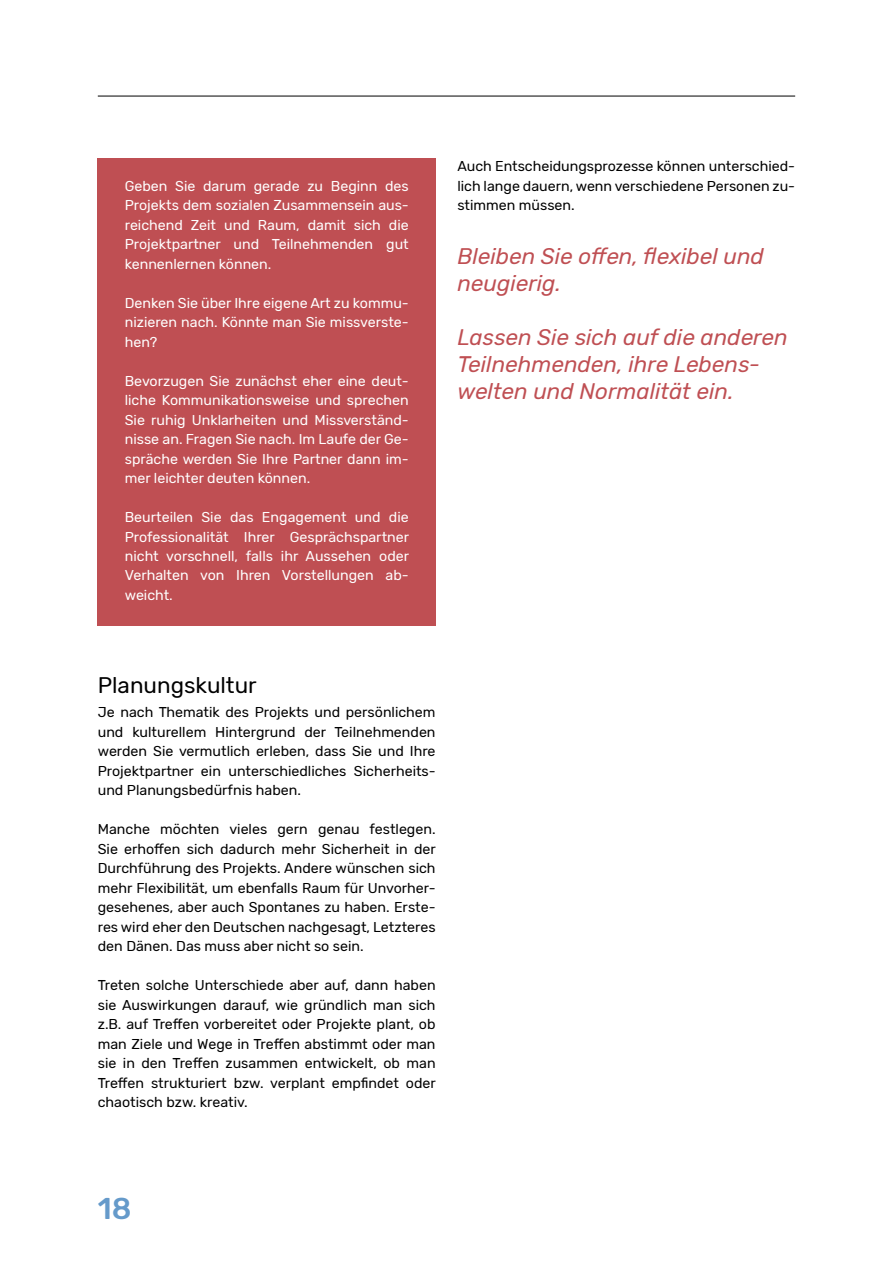
<style>
.page{position:relative;width:893px;height:1263px;background:#fff}
.page>*{position:absolute;margin:0;border:0;box-sizing:border-box;transform-origin:0 0}
.t1{font:500 30px "Rubik";color:#659aca}
.t2{font:italic 22.5px/27px "Rubik";color:#bf4f53}
.t3{font:22.5px "Rubik";color:#000}
.t4{font:14.25px/19.5px "Rubik";color:#000;text-align:justify}
.t5{font:14.25px/19.5px "Rubik";color:#fff;text-align:justify}
</style>
<div class="page">
<hr style="left:98px;top:96px;width:697px;height:1px;background:#000">
<div style="left:98px;top:158px;width:338px;height:467px;background:#bf4f53"></div>
<p class="t5" style="left:125px;top:176px;width:286px">Geben Sie darum gerade zu Beginn des Projekts dem sozialen Zusammensein aus&shy;reichend Zeit und Raum, damit sich die Projektpartner und Teilnehmenden gut kennenlernen können.</p>
<p class="t5" style="left:125px;top:293px;width:285px">Denken Sie über Ihre eigene Art zu kommu&shy;nizieren nach. Könnte man Sie missverste&shy;hen?</p>
<p class="t5" style="left:125px;top:371px;width:286px">Bevorzugen Sie zunächst eher eine deut&shy;liche Kommunikationsweise und sprechen Sie ruhig Unklarheiten und Missverständ&shy;nisse an. Fragen Sie nach. Im Laufe der Ge&shy;spräche werden Sie Ihre Partner dann im&shy;mer leichter deuten können.</p>
<p class="t5" style="left:125px;top:508px;width:286px">Beurteilen Sie das Engagement und die Professionalität Ihrer Gesprächspartner nicht vorschnell, falls ihr Aussehen oder Verhalten von Ihren Vorstellungen ab&shy;weicht.</p>
<p class="t4" style="left:457px;top:157px;width:339px">Auch Entscheidungsprozesse können unterschied&shy;lich lange dauern, wenn verschiedene Personen zu&shy;stimmen müssen.</p>
<h2 class="t2" style="left:457px;top:243px;width:308px">Bleiben Sie offen, flexibel und neugierig.</h2>
<h2 class="t2" style="left:457px;top:324px;width:332px">Lassen Sie sich auf die anderen<br>Teilnehmenden, ihre Lebens&shy;welten und Normalität ein.</h2>
<h2 class="t3" style="left:98px;top:672px;width:160px">Planungskultur</h2>
<p class="t4" style="left:98px;top:703px;width:339px">Je nach Thematik des Projekts und persönlichem und kulturellem Hintergrund der Teilnehmenden werden Sie vermutlich erleben, dass Sie und Ihre Projektpartner ein unterschiedliches Sicherheits&shy;und Planungsbedürfnis haben.</p>
<p class="t4" style="left:98px;top:820px;width:340px">Manche möchten vieles gern genau festlegen.<br>Sie erhoffen sich dadurch mehr Sicherheit in der Durchführung des Projekts. Andere wünschen sich mehr Flexibilität, um ebenfalls Raum für Unvorher&shy;gesehenes, aber auch Spontanes zu haben. Erste&shy;res wird eher den Deutschen nachgesagt, Letzteres den Dänen. Das muss aber nicht so sein.</p>
<p class="t4" style="left:98px;top:976px;width:340px">Treten solche Unterschiede aber auf, dann haben sie Auswirkungen darauf, wie gründlich man sich z.B. auf Treffen vorbereitet oder Projekte plant, ob man Ziele und Wege in Treffen abstimmt oder man sie in den Treffen zusammen entwickelt, ob man Treffen strukturiert bzw. verplant empfindet oder chaotisch bzw. kreativ.</p>
<h1 class="t1" style="left:98px;top:1191px;width:35px">18</h1>
</div>
